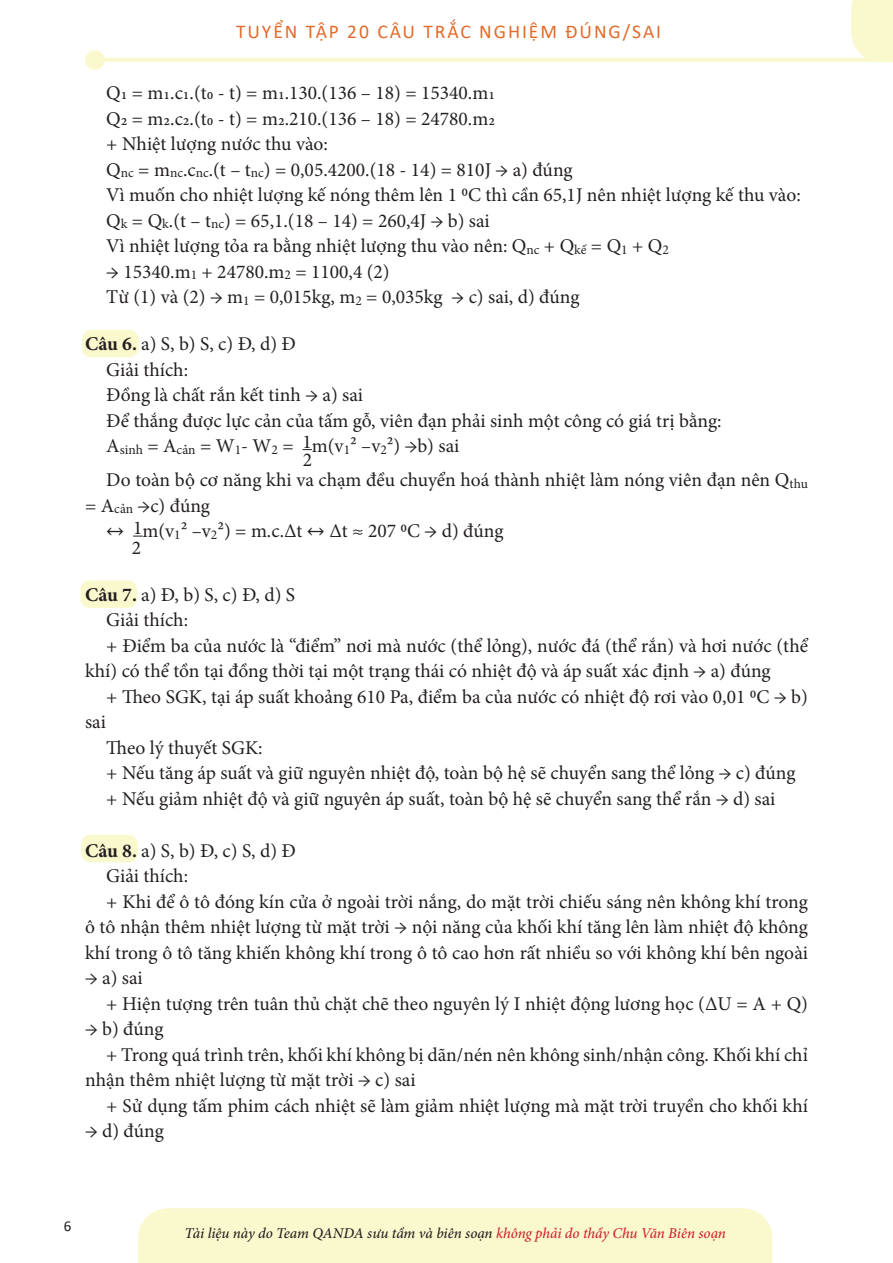
<style>
.page{position:relative;width:893px;height:1263px;background:#fff}
.page>*{position:absolute;margin:0;border:0;box-sizing:border-box;transform-origin:0 0}
.t1{font:19.5px/25.5px "Minion Pro";color:#231f20}
.t2{font:19.5px "Calibri";letter-spacing:.1em;color:#e36a2a}
.t3{font:italic 500 15px "Minion Pro";letter-spacing:-.005em;color:#231f20}
.t4{font:15px "Calibri";color:#231f20}
.s1{font-size:13.5px}
.s2{font-weight:700}
.s3{font-family:"Cambria Math"}
.s4{color:#d1232a}
</style>
<div class="page">
<div style="left:851px;top:0;width:42px;height:58px;background:#faf9ce"></div>
<hr style="left:85px;top:58px;width:808px;height:4px;background:#faf9ce">
<div style="left:85px;top:50px;width:20px;height:20px;background:#faf9ce;border-radius:10px"></div>
<div style="left:138px;top:1208px;width:634px;height:55px;background:#faf9ce"></div>
<div style="left:81px;top:835px;width:57px;height:27px;background:#faf9ce;border-radius:9px"></div>
<div style="left:81px;top:580px;width:56px;height:28px;background:#faf9ce;border-radius:9px"></div>
<div style="left:82px;top:330px;width:57px;height:27px;background:#faf9ce;border-radius:9px"></div>
<p class="t2" style="left:236px;top:18px;width:427px">TUYỂN TẬP 20 CÂU TRẮC NGHIỆM ĐÚNG/SAI</p>
<p class="t1" style="left:106px;top:80px;width:696px">Q1 = m1.c1.(t0 - t) = m1.130.(136 – 18) = 15340.m1<br>Q2 = m2.c2.(t0 - t) = m2.210.(136 – 18) = 24780.m2<br>+ Nhiệt lượng nước thu vào:<br>Q<span class="s1">nc</span> = m<span class="s1">nc</span>.c<span class="s1">nc</span>.(t – t<span class="s1">nc</span>) = 0,05.4200.(18 - 14) = 810J → a) đúng<br>Vì muốn cho nhiệt lượng kế nóng thêm lên 1 0C thì cần 65,1J nên nhiệt lượng kế thu vào:<br>Q<span class="s1">k</span> = Q<span class="s1">k</span>.(t – t<span class="s1">nc</span>) = 65,1.(18 – 14) = 260,4J → b) sai<br>Vì nhiệt lượng tỏa ra bằng nhiệt lượng thu vào nên: Q<span class="s1">nc</span> + Q<span class="s1">kế</span> = Q<span class="s1">1</span> + Q<span class="s1">2</span></p>
<p class="t1" style="left:106px;top:259px;width:475px">→ 15340.m<span class="s1">1</span> + 24780.m<span class="s1">2</span> = 1100,4 (2)<br>Từ (1) và (2) → m<span class="s1">1</span> = 0,015kg, m<span class="s1">2</span> = 0,035kg → c) sai, d) đúng</p>
<p class="t1" style="left:106px;top:331px;width:617px;text-indent:-21px"><span class="s2">Câu 6.</span> a) S, b) S, c) Đ, d) Đ<br>Giải thích:<br>Đồng là chất rắn kết tinh → a) sai<br>Để thắng được lực cản của tấm gỗ, viên đạn phải sinh một công có giá trị bằng:<br>A<span class="s1">sinh</span> = A<span class="s1">cản</span> = W<span class="s1">1</span>- W<span class="s1">2</span> = 1m(v<span class="s1">1</span>2 –v<span class="s1">2</span>2) →b) sai</p>
<p class="t1" style="left:106px;top:467px;width:703px">Do toàn bộ cơ năng khi va chạm đều chuyển hoá thành nhiệt làm nóng viên đạn nên Q<span class="s1">thu</span></p>
<p class="t1" style="left:85px;top:493px;width:126px">= A<span class="s1">cản</span> →c) đúng</p>
<p class="t1" style="left:106px;top:518px;width:399px"><span class="s3">↔</span> 1m(v<span class="s1">1</span>2 –v<span class="s1">2</span>2) = m.c.∆t <span class="s3">↔</span> ∆t ≈ 207 0C → d) đúng</p>
<p class="t1" style="left:303px;top:448px;width:11px">2</p>
<p class="t1" style="left:132px;top:535px;width:11px">2</p>
<p class="t1" style="left:85px;top:582px;width:212px"><span class="s2">Câu 7.</span> a) Đ, b) S, c) Đ, d) S</p>
<p class="t1" style="left:106px;top:607px;width:83px">Giải thích:</p>
<p class="t1" style="left:106px;top:633px;width:703px">+ Điểm ba của nước là “điểm” nơi mà nước (thể lỏng), nước đá (thể rắn) và hơi nước (thể</p>
<p class="t1" style="left:85px;top:658px;width:687px">khí) có thể tồn tại đồng thời tại một trạng thái có nhiệt độ và áp suất xác định → a) đúng</p>
<p class="t1" style="left:106px;top:684px;width:703px">+ Theo SGK, tại áp suất khoảng 610 Pa, điểm ba của nước có nhiệt độ rơi vào 0,01 0C → b)</p>
<p class="t1" style="left:85px;top:709px;width:22px">sai</p>
<p class="t1" style="left:106px;top:735px;width:158px">Theo lý thuyết SGK:</p>
<p class="t1" style="left:106px;top:760px;width:691px">+ Nếu tăng áp suất và giữ nguyên nhiệt độ, toàn bộ hệ sẽ chuyển sang thể lỏng → c) đúng</p>
<p class="t1" style="left:106px;top:786px;width:671px">+ Nếu giảm nhiệt độ và giữ nguyên áp suất, toàn bộ hệ sẽ chuyển sang thể rắn → d) sai</p>
<p class="t1" style="left:85px;top:838px;width:212px"><span class="s2">Câu 8.</span> a) S, b) Đ, c) S, d) Đ</p>
<p class="t1" style="left:106px;top:863px;width:83px">Giải thích:</p>
<p class="t1" style="left:106px;top:889px;width:703px">+ Khi để ô tô đóng kín cửa ở ngoài trời nắng, do mặt trời chiếu sáng nên không khí trong</p>
<p class="t1" style="left:85px;top:914px;width:724px">ô tô nhận thêm nhiệt lượng từ mặt trời → nội năng của khối khí tăng lên làm nhiệt độ không</p>
<p class="t1" style="left:85px;top:940px;width:724px">khí trong ô tô tăng khiến không khí trong ô tô cao hơn rất nhiều so với không khí bên ngoài</p>
<p class="t1" style="left:106px;top:965px;width:703px;text-indent:-21px">→ a) sai<br>+ Hiện tượng trên tuân thủ chặt chẽ theo nguyên lý I nhiệt động lương học (∆U = A + Q)</p>
<p class="t1" style="left:85px;top:1016px;width:80px">→ b) đúng</p>
<p class="t1" style="left:106px;top:1042px;width:703px">+ Trong quá trình trên, khối khí không bị dãn/nén nên không sinh/nhận công. Khối khí chỉ</p>
<p class="t1" style="left:85px;top:1067px;width:332px">nhận thêm nhiệt lượng từ mặt trời → c) sai</p>
<p class="t1" style="left:106px;top:1093px;width:703px">+ Sử dụng tấm phim cách nhiệt sẽ làm giảm nhiệt lượng mà mặt trời truyền cho khối khí</p>
<p class="t1" style="left:85px;top:1118px;width:80px">→ d) đúng</p>
<p class="t4" style="left:64px;top:1216px;width:9px">6</p>
<p class="t3" style="left:185px;top:1223px;width:543px">Tài liệu này do Team QANDA sưu tầm và biên soạn <span class="s4">không phải do thầy Chu Văn Biên soạn</span></p>
</div>
